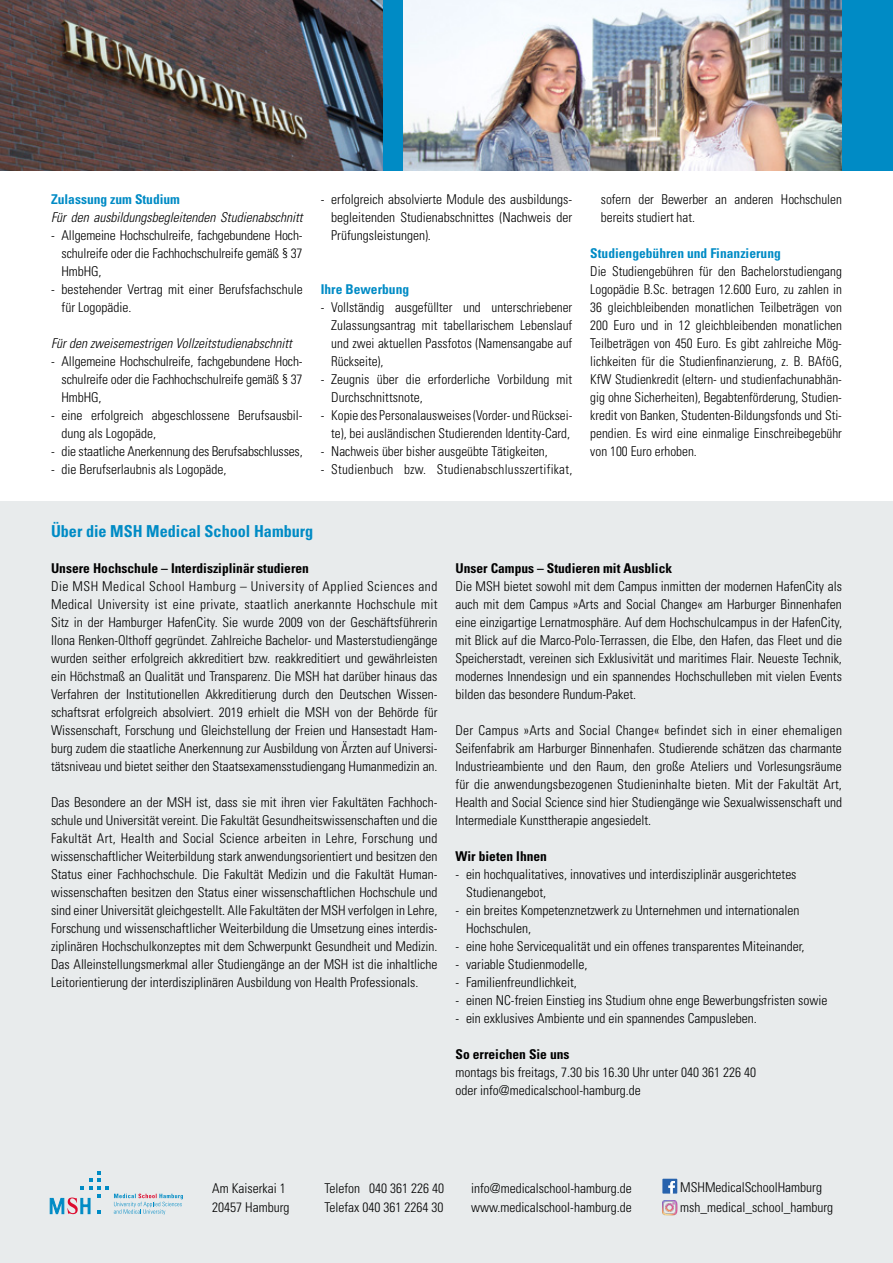
<style>
.page{position:relative;width:893px;height:1263px;background:#fff}
.page>*{position:absolute;margin:0;border:0;box-sizing:border-box;transform-origin:0 0}
.t1{font:700 condensed 16.5px "Univers LT Std";color:#008bc5}
.t2{font:300 condensed 13.5px/18px "Univers LT Std";color:#000}
.t3{font:700 condensed 13.5px "Univers LT Std";color:#000}
.t4{font:italic 300 condensed 13.5px "Univers LT Std";color:#000}
.t5{font:700 condensed 13.5px "Univers LT Std";color:#008bc5}
.t6{font:300 condensed 13.5px "Univers LT Std";letter-spacing:.02em;color:#000}
</style>
<div class="page">
<div style="left:0;top:501px;width:893px;height:762px;background:#e8ebec"></div>
<div style="left:306px;top:0;width:587px;height:170px;background:#008bc5"></div>
<img style="left:403px;top:0;width:439px;height:170px">
<img style="left:0;top:0;width:383px;height:170px">
<svg style="left:50px;top:1171px;width:133px;height:44px"></svg>
<svg style="left:662px;top:1179px;width:15px;height:14px"></svg>
<img style="left:662px;top:1200px;width:15px;height:15px">
<p class="t5" style="left:51px;top:191px;width:130px">Zulassung zum Studium</p>
<p class="t4" style="left:51px;top:209px;width:253px">Für den ausbildungsbegleitenden Studienabschnitt</p>
<p class="t2" style="left:62px;top:226px;width:242px;text-align:justify;text-indent:-11px">- Allgemeine Hochschulreife, fachgebundene Hoch&shy;schulreife oder die Fachhochschulreife gemäß § 37<br>HmbHG,</p>
<p class="t2" style="left:62px;top:280px;width:243px;text-indent:-11px">- bestehender Vertrag mit einer Berufsfachschule für Logopädie.</p>
<p class="t4" style="left:51px;top:335px;width:242px">Für den zweisemestrigen Vollzeitstudienabschnitt</p>
<p class="t2" style="left:62px;top:352px;width:242px;text-align:justify;text-indent:-11px">- Allgemeine Hochschulreife, fachgebundene Hoch&shy;schulreife oder die Fachhochschulreife gemäß § 37<br>HmbHG,</p>
<p class="t2" style="left:62px;top:406px;width:242px;text-indent:-11px">- eine erfolgreich abgeschlossene Berufsausbil&shy;dung als Logopäde,</p>
<p class="t2" style="left:51px;top:442px;width:253px">- die staatliche Anerkennung des Berufsabschlusses,</p>
<p class="t2" style="left:51px;top:460px;width:177px">- die Berufserlaubnis als Logopäde,</p>
<p class="t2" style="left:331px;top:190px;width:242px;text-align:justify;text-indent:-11px">- erfolgreich absolvierte Module des ausbildungs&shy;begleitenden Studienabschnittes (Nachweis der Prüfungsleistungen).</p>
<p class="t5" style="left:321px;top:281px;width:90px">Ihre Bewerbung</p>
<p class="t2" style="left:331px;top:298px;width:243px;text-align:justify;text-indent:-11px">- Vollständig ausgefüllter und unterschriebener Zulassungsantrag mit tabellarischem Lebenslauf und zwei aktuellen Passfotos (Namensangabe auf Rückseite),</p>
<p class="t2" style="left:331px;top:370px;width:242px;text-indent:-11px">- Zeugnis über die erforderliche Vorbildung mit<br>Durchschnittsnote,</p>
<p class="t2" style="left:321px;top:406px;width:253px;text-align:right">- Kopie des Personalausweises (Vorder- und Rücksei&shy;te), bei ausländischen Studierenden Identity-Card,</p>
<p class="t2" style="left:321px;top:442px;width:229px">- Nachweis über bisher ausgeübte Tätigkeiten,</p>
<p class="t6" style="left:321px;top:461px;width:253px">- Studienbuch bzw. Studienabschlusszertifikat,</p>
<p class="t2" style="left:601px;top:190px;width:242px">sofern der Bewerber an anderen Hochschulen bereits studiert hat.</p>
<p class="t5" style="left:590px;top:245px;width:192px">Studiengebühren und Finanzierung</p>
<p class="t2" style="left:590px;top:262px;width:253px;text-align:justify">Die Studiengebühren für den Bachelorstudiengang Logopädie B.Sc. betragen 12.600 Euro, zu zahlen in 36 gleichbleibenden monatlichen Teilbeträgen von 200 Euro und in 12 gleichbleibenden monatlichen Teilbeträgen von 450 Euro. Es gibt zahlreiche Mög&shy;lichkeiten für die Studienfinanzierung, z. B. BAföG, KfW Studienkredit (eltern- und studienfachunabhän&shy;gig ohne Sicherheiten), Begabtenförderung, Studien&shy;kredit von Banken, Studenten-Bildungsfonds und Sti&shy;pendien. Es wird eine einmalige Einschreibegebühr von 100 Euro erhoben.</p>
<p class="t1" style="left:51px;top:521px;width:264px">Über die MSH Medical School Hamburg</p>
<p class="t3" style="left:51px;top:560px;width:259px">Unsere Hochschule – Interdisziplinär studieren</p>
<p class="t2" style="left:51px;top:577px;width:388px;text-align:justify">Die MSH Medical School Hamburg – University of Applied Sciences and Medical University ist eine private, staatlich anerkannte Hochschule mit Sitz in der Hamburger HafenCity. Sie wurde 2009 von der Geschäftsführerin Ilona Renken-Olthoff gegründet. Zahlreiche Bachelor- und Masterstudiengänge wurden seither erfolgreich akkreditiert bzw. reakkreditiert und gewährleisten ein Höchstmaß an Qualität und Transparenz. Die MSH hat darüber hinaus das Verfahren der Institutionellen Akkreditierung durch den Deutschen Wissen&shy;schaftsrat erfolgreich absolviert. 2019 erhielt die MSH von der Behörde für Wissenschaft, Forschung und Gleichstellung der Freien und Hansestadt Ham&shy;burg zudem die staatliche Anerkennung zur Ausbildung von Ärzten auf Universi&shy;tätsniveau und bietet seither den Staatsexamensstudiengang Humanmedizin an.</p>
<p class="t2" style="left:51px;top:793px;width:388px;text-align:justify">Das Besondere an der MSH ist, dass sie mit ihren vier Fakultäten Fachhoch&shy;schule und Universität vereint. Die Fakultät Gesundheitswissenschaften und die Fakultät Art, Health and Social Science arbeiten in Lehre, Forschung und wissenschaftlicher Weiterbildung stark anwendungsorientiert und besitzen den Status einer Fachhochschule. Die Fakultät Medizin und die Fakultät Human&shy;wissenschaften besitzen den Status einer wissenschaftlichen Hochschule und sind einer Universität gleichgestellt. Alle Fakultäten der MSH verfolgen in Lehre, Forschung und wissenschaftlicher Weiterbildung die Umsetzung eines interdis&shy;ziplinären Hochschulkonzeptes mit dem Schwerpunkt Gesundheit und Medizin.<br>Das Alleinstellungsmerkmal aller Studiengänge an der MSH ist die inhaltliche Leitorientierung der interdisziplinären Ausbildung von Health Professionals.</p>
<p class="t3" style="left:455px;top:560px;width:218px">Unser Campus – Studieren mit Ausblick</p>
<p class="t2" style="left:455px;top:577px;width:388px;text-align:justify">Die MSH bietet sowohl mit dem Campus inmitten der modernen HafenCity als auch mit dem Campus »Arts and Social Change« am Harburger Binnenhafen eine einzigartige Lernatmosphäre. Auf dem Hochschulcampus in der HafenCity, mit Blick auf die Marco-Polo-Terrassen, die Elbe, den Hafen, das Fleet und die Speicherstadt, vereinen sich Exklusivität und maritimes Flair. Neueste Technik, modernes Innendesign und ein spannendes Hochschulleben mit vielen Events bilden das besondere Rundum-Paket.</p>
<p class="t2" style="left:455px;top:721px;width:388px;text-align:justify">Der Campus »Arts and Social Change« befindet sich in einer ehemaligen Seifenfabrik am Harburger Binnenhafen. Studierende schätzen das charmante Industrieambiente und den Raum, den große Ateliers und Vorlesungsräume für die anwendungsbezogenen Studieninhalte bieten. Mit der Fakultät Art, Health and Social Science sind hier Studiengänge wie Sexualwissenschaft und Intermediale Kunsttherapie angesiedelt.</p>
<p class="t3" style="left:455px;top:848px;width:93px">Wir bieten Ihnen</p>
<p class="t2" style="left:466px;top:865px;width:332px;text-indent:-11px">- ein hochqualitatives, innovatives und interdisziplinär ausgerichtetes<br>Studienangebot,</p>
<p class="t2" style="left:466px;top:901px;width:335px;text-indent:-11px">- ein breites Kompetenznetzwerk zu Unternehmen und internationalen<br>Hochschulen,</p>
<p class="t2" style="left:455px;top:937px;width:351px">- eine hohe Servicequalität und ein offenes transparentes Miteinander,</p>
<p class="t2" style="left:455px;top:955px;width:133px">- variable Studienmodelle,</p>
<p class="t2" style="left:455px;top:973px;width:123px">- Familienfreundlichkeit,</p>
<p class="t2" style="left:455px;top:991px;width:373px">- einen NC-freien Einstieg ins Studium ohne enge Bewerbungsfristen sowie</p>
<p class="t2" style="left:455px;top:1009px;width:303px">- ein exklusives Ambiente und ein spannendes Campusleben.</p>
<p class="t3" style="left:455px;top:1046px;width:115px">So erreichen Sie uns</p>
<p class="t2" style="left:455px;top:1063px;width:302px">montags bis freitags, 7.30 bis 16.30 Uhr unter 040 361 226 40 oder info@medicalschool-hamburg.de</p>
<p class="t2" style="left:212px;top:1178px;width:79px;line-height:19.5px">Am Kaiserkai 1<br>20457 Hamburg</p>
<p class="t2" style="left:325px;top:1178px;width:121px;line-height:19.5px">Telefon 040 361 226 40<br>Telefax 040 361 2264 30</p>
<p class="t2" style="left:471px;top:1178px;width:162px;line-height:19.5px">info@medicalschool-hamburg.de www.medicalschool-hamburg.de</p>
<p class="t2" style="left:680px;top:1177px;width:154px;line-height:19.5px">MSHMedicalSchoolHamburg msh_medical_school_hamburg</p>
</div>
